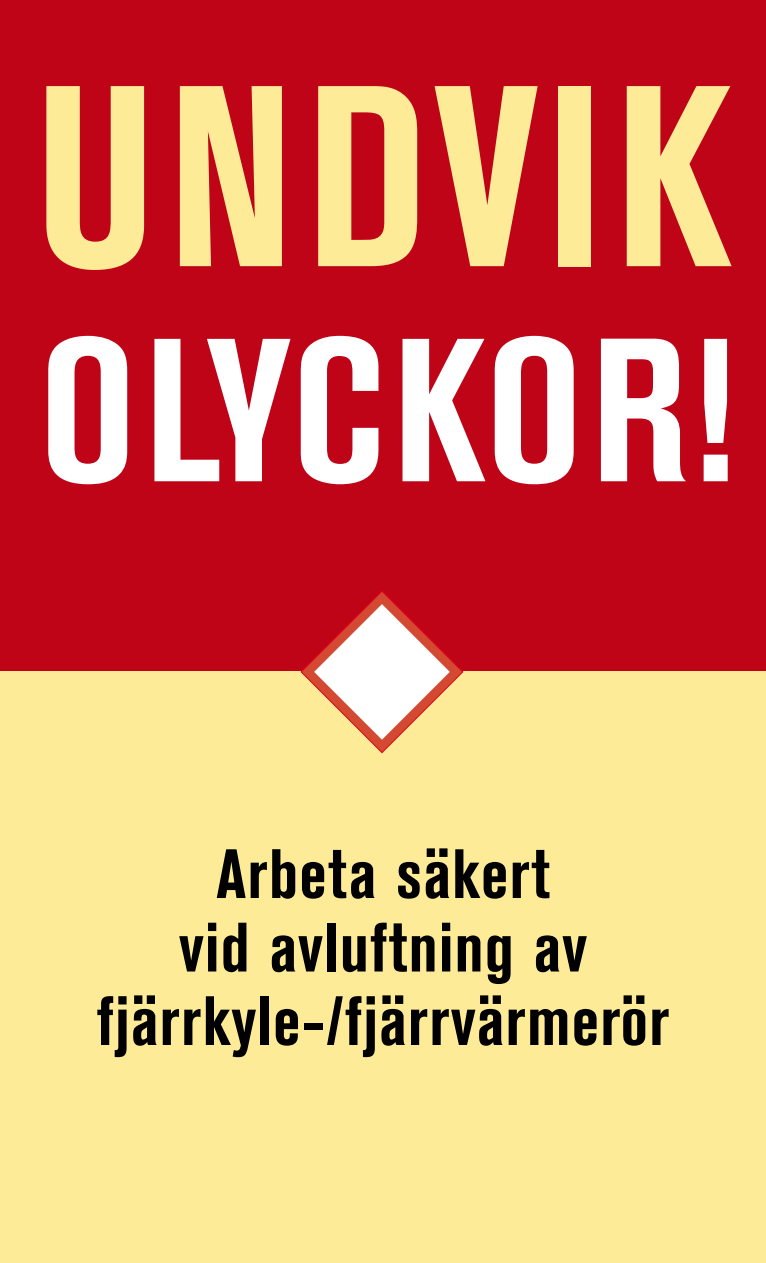
<style>
.page{position:relative;width:766px;height:1263px;background:#fff}
.page>*{position:absolute;margin:0;border:0;box-sizing:border-box;transform-origin:0 0}
.t1{font:700 condensed 255px "Akzidenz Grotesk BE";color:#feeb97}
.t2{font:700 condensed 201.6px "Akzidenz Grotesk BE";color:#fff}
.t3{font:700 condensed 69px/73.5px "Akzidenz Grotesk BE";letter-spacing:.02em;color:#000;text-align:center}
</style>
<div class="page">
<div style="left:0;top:0;width:765px;height:672px;background:#c00418"></div>
<div style="left:0;top:672px;width:765px;height:591px;background:#feeb97"></div>
<svg style="left:300px;top:591px;width:163px;height:162px"></svg>
<h1 class="t1" style="left:34px;top:32px;width:376px">UNDVIK</h1>
<h2 class="t2" style="left:39px;top:296px;width:89px">OLYCKO</h2>
<h2 class="t2" style="left:590px;top:296px;width:145px">R!</h2>
<p class="t3" style="left:97px;top:838px;width:574px">Arbeta säkert<br>vid avluftning av fjärrkyle-/fjärrvärmerör</p>
</div>
